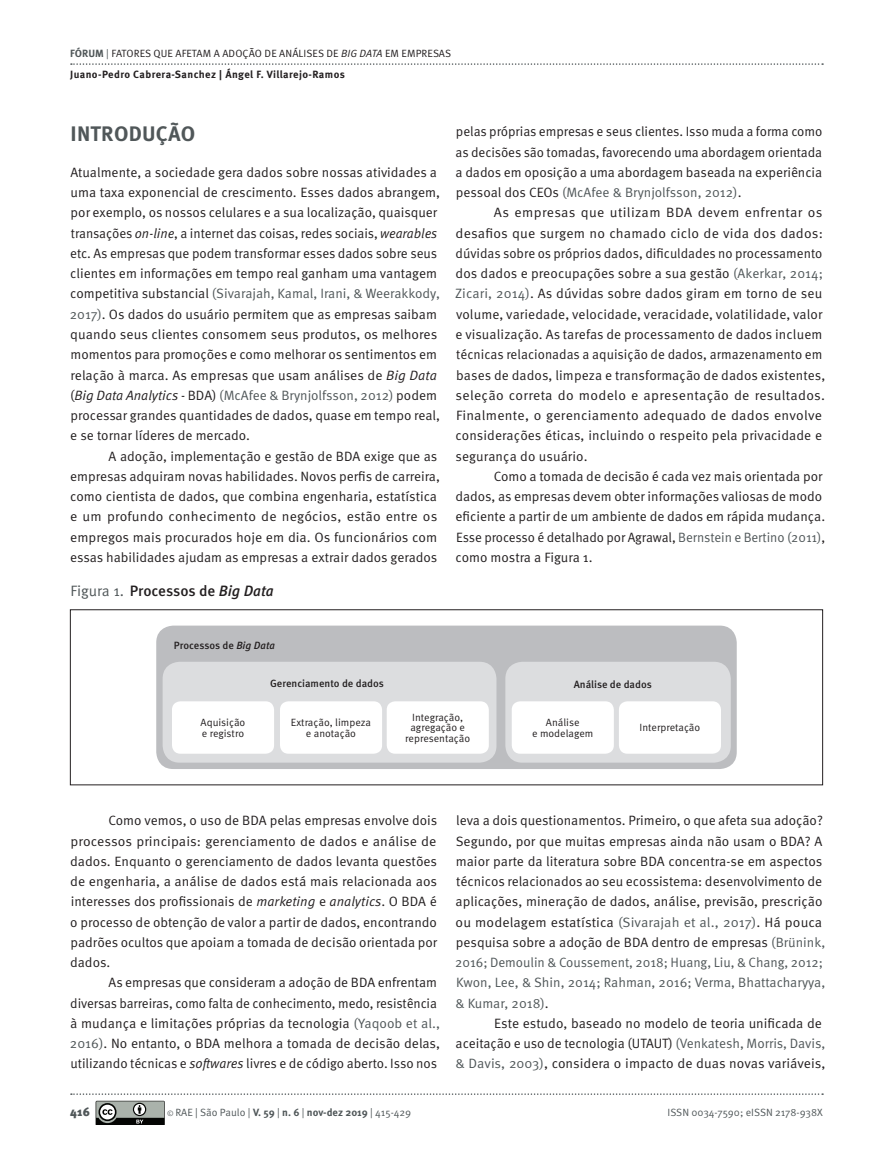
<style>
.page{position:relative;width:893px;height:1170px;background:#fff}
.page>*{position:absolute;margin:0;border:0;box-sizing:border-box;transform-origin:0 0}
._01_Tit_Materia_1{font:700 21px "Meta Pro";letter-spacing:.01em;color:#505759}
._04_Tit_Figura_1{font:500 15px "Meta Pro";letter-spacing:-.005em;color:#231f20}
._06_Corpo_de_Texto_M{font:13.5px/20.2px "Meta Pro";color:#231f20}
._05_Corpo_de_Texto_I{font:13.5px/20.2px "Meta Pro";color:#231f20}
.t1{font:900 12px "Meta Pro";color:#505759}
.t2{font:700 10.5px/21.1px "Meta Pro";letter-spacing:.04em;color:#231f20}
._12_Distico_centrali{font:10.5px/10.5px "Meta Pro";color:#231f20;text-align:center}
.t3{font:10.5px "Meta Pro";color:#505759}
._12_Distico_centrali-2{font:500 10.5px "Meta Pro";color:#231f20}
.s1{color:#505759}
.s2{font-weight:400;color:#505759}
.s3{font-weight:400}
.s4{font-weight:400;font-style:italic}
.s5{font-style:italic}
.s6{font-size:7.5px}
.s7{font-weight:700}
</style>
<div class="page">
<svg style="left:71px;top:63px;width:752px;height:2px"></svg>
<svg style="left:71px;top:1093px;width:752px;height:1px"></svg>
<svg style="left:96px;top:1100px;width:69px;height:25px;background:#797d79"></svg>
<div style="left:156px;top:625px;width:581px;height:144px;background:#bcbdc0;border-radius:17px"></div>
<div style="left:163px;top:661px;width:333px;height:101px;background:#dcdddf;border-radius:17px"></div>
<div style="left:505px;top:661px;width:226px;height:101px;background:#dcdddf;border-radius:17px"></div>
<div style="left:512px;top:701px;width:102px;height:52px;background:#fff;border-radius:9px"></div>
<div style="left:619px;top:701px;width:102px;height:52px;background:#fff;border-radius:9px"></div>
<div style="left:172px;top:701px;width:102px;height:52px;background:#fff;border-radius:9px"></div>
<div style="left:280px;top:701px;width:102px;height:52px;background:#fff;border-radius:9px"></div>
<div style="left:387px;top:701px;width:102px;height:52px;background:#fff;border-radius:9px"></div>
<div style="left:70px;top:609px;width:753px;height:176px;border:1px solid #231f20"></div>
<p class="t2" style="left:70px;top:43px;width:383px"><span class="s1">FÓRUM</span> <span class="s2">|</span> <span class="s3">FATORES QUE AFETAM A ADOÇÃO DE ANÁLISES DE</span> <span class="s4">BIG DATA</span> <span class="s3">EM EMPRESAS<br></span>Juano-Pedro Cabrera-Sanchez | Ángel F. Villarejo-Ramos</p>
<p class="_01_Tit_Materia_1" style="left:71px;top:121px;width:126px">INTRODUÇÃO</p>
<p class="_05_Corpo_de_Texto_I" style="left:70px;top:162px;width:372px">Atualmente, a sociedade gera dados sobre nossas atividades a uma taxa exponencial de crescimento. Esses dados abrangem, por exemplo, os nossos celulares e a sua localização, quaisquer transações <span class="s5">on-line</span>, a internet das coisas, redes sociais, <span class="s5">wearables </span>etc. As empresas que podem transformar esses dados sobre seus clientes em informações em tempo real ganham uma vantagem competitiva substancial <span class="s1">(Sivarajah, Kamal, Irani, &amp; Weerakkody, 2017)</span>. Os dados do usuário permitem que as empresas saibam quando seus clientes consomem seus produtos, os melhores momentos para promoções e como melhorar os sentimentos em relação à marca. As empresas que usam análises de <span class="s5">Big Data </span>(<span class="s5">Big Data Analytics</span> - BDA) <span class="s1">(McAfee &amp; Brynjolfsson, 2012)</span> podem processar grandes quantidades de dados, quase em tempo real, e se tornar líderes de mercado.</p>
<p class="_06_Corpo_de_Texto_M" style="left:70px;top:446px;width:371px;text-indent:38px">A adoção, implementação e gestão de BDA exige que as empresas adquiram novas habilidades. Novos perfis de carreira, como cientista de dados, que combina engenharia, estatística e um profundo conhecimento de negócios, estão entre os empregos mais procurados hoje em dia. Os funcionários com essas habilidades ajudam as empresas a extrair dados gerados</p>
<p class="_04_Tit_Figura_1" style="left:71px;top:581px;width:205px"><span class="s2">Figura 1.</span> Processos de <span class="s5">Big Data</span></p>
<p class="_12_Distico_centrali-2" style="left:174px;top:638px;width:102px">Processos de <span class="s5">Big Data</span></p>
<p class="_12_Distico_centrali-2" style="left:270px;top:677px;width:115px">Gerenciamento de dados</p>
<p class="_06_Corpo_de_Texto_M" style="left:456px;top:122px;width:368px;text-align:justify">pelas próprias empresas e seus clientes. Isso muda a forma como as decisões são tomadas, favorecendo uma abordagem orientada a dados em oposição a uma abordagem baseada na experiência pessoal dos CEOs <span class="s1">(McAfee &amp; Brynjolfsson, 2012)</span>.</p>
<p class="_06_Corpo_de_Texto_M" style="left:455px;top:203px;width:372px;text-indent:39px">As empresas que utilizam BDA devem enfrentar os desafios que surgem no chamado ciclo de vida dos dados: dúvidas sobre os próprios dados, dificuldades no processamento dos dados e preocupações sobre a sua gestão <span class="s1">(Akerkar, 2014; Zicari, 2014)</span>. As dúvidas sobre dados giram em torno de seu volume, variedade, velocidade, veracidade, volatilidade, valor e visualização. As tarefas de processamento de dados incluem técnicas relacionadas a aquisição de dados, armazenamento em bases de dados, limpeza e transformação de dados existentes, seleção correta do modelo e apresentação de resultados.<br>Finalmente, o gerenciamento adequado de dados envolve considerações éticas, incluindo o respeito pela privacidade e segurança do usuário.</p>
<p class="_06_Corpo_de_Texto_M" style="left:456px;top:466px;width:371px;text-indent:38px">Como a tomada de decisão é cada vez mais orientada por dados, as empresas devem obter informações valiosas de modo eficiente a partir de um ambiente de dados em rápida mudança.<br>Esse processo é detalhado por Agrawal, <span class="s1">Bernstein e Bertino (2011)</span>, como mostra a Figura 1.</p>
<p class="_12_Distico_centrali-2" style="left:574px;top:677px;width:80px">Análise de dados</p>
<p class="_12_Distico_centrali" style="left:201px;top:717px;width:46px;text-align:left">Aquisição e registro</p>
<p class="_12_Distico_centrali" style="left:291px;top:717px;width:82px">Extração, limpeza e anotação</p>
<p class="_12_Distico_centrali" style="left:405px;top:712px;width:66px">Integração, agregação e representação</p>
<p class="_12_Distico_centrali" style="left:532px;top:717px;width:63px">Análise<br>e modelagem</p>
<p class="_12_Distico_centrali" style="left:639px;top:722px;width:62px">Interpretação</p>
<p class="_06_Corpo_de_Texto_M" style="left:70px;top:810px;width:369px;text-align:justify;text-indent:38px">Como vemos, o uso de BDA pelas empresas envolve dois processos principais: gerenciamento de dados e análise de dados. Enquanto o gerenciamento de dados levanta questões de engenharia, a análise de dados está mais relacionada aos interesses dos profissionais de <span class="s5">marketing</span> e <span class="s5">analytics</span>. O BDA é o processo de obtenção de valor a partir de dados, encontrando padrões ocultos que apoiam a tomada de decisão orientada por dados.</p>
<p class="_06_Corpo_de_Texto_M" style="left:70px;top:972px;width:372px;text-indent:39px">As empresas que consideram a adoção de BDA enfrentam diversas barreiras, como falta de conhecimento, medo, resistência à mudança e limitações próprias da tecnologia <span class="s1">(Yaqoob et al., 2016)</span>. No entanto, o BDA melhora a tomada de decisão delas, utilizando técnicas e <span class="s5">softwares</span> livres e de código aberto. Isso nos</p>
<p class="_06_Corpo_de_Texto_M" style="left:455px;top:810px;width:372px">leva a dois questionamentos. Primeiro, o que afeta sua adoção?<br>Segundo, por que muitas empresas ainda não usam o BDA? A maior parte da literatura sobre BDA concentra-se em aspectos técnicos relacionados ao seu ecossistema: desenvolvimento de aplicações, mineração de dados, análise, previsão, prescrição ou modelagem estatística <span class="s1">(Sivarajah et al., 2017)</span>. Há pouca pesquisa sobre a adoção de BDA dentro de empresas <span class="s1">(Brünink, 2016; Demoulin &amp; Coussement, 2018; Huang, Liu, &amp; Chang, 2012; Kwon, Lee, &amp; Shin, 2014; Rahman, 2016; Verma, Bhattacharyya, &amp; Kumar, 2018)</span>.</p>
<p class="_06_Corpo_de_Texto_M" style="left:455px;top:1013px;width:372px;text-indent:39px">Este estudo, baseado no modelo de teoria unificada de aceitação e uso de tecnologia (UTAUT) <span class="s1">(Venkatesh, Morris, Davis, &amp; Davis, 2003)</span>, considera o impacto de duas novas variáveis,</p>
<p class="t1" style="left:70px;top:1104px;width:21px">416</p>
<p class="t3" style="left:167px;top:1105px;width:245px"><span class="s6">©</span> RAE | São Paulo | <span class="s7">V. 59</span> | <span class="s7">n. 6</span> | <span class="s7">nov-dez 2019</span> | 415-429</p>
<p class="t3" style="left:668px;top:1105px;width:157px">ISSN 0034-7590; eISSN 2178-938X</p>
</div>
